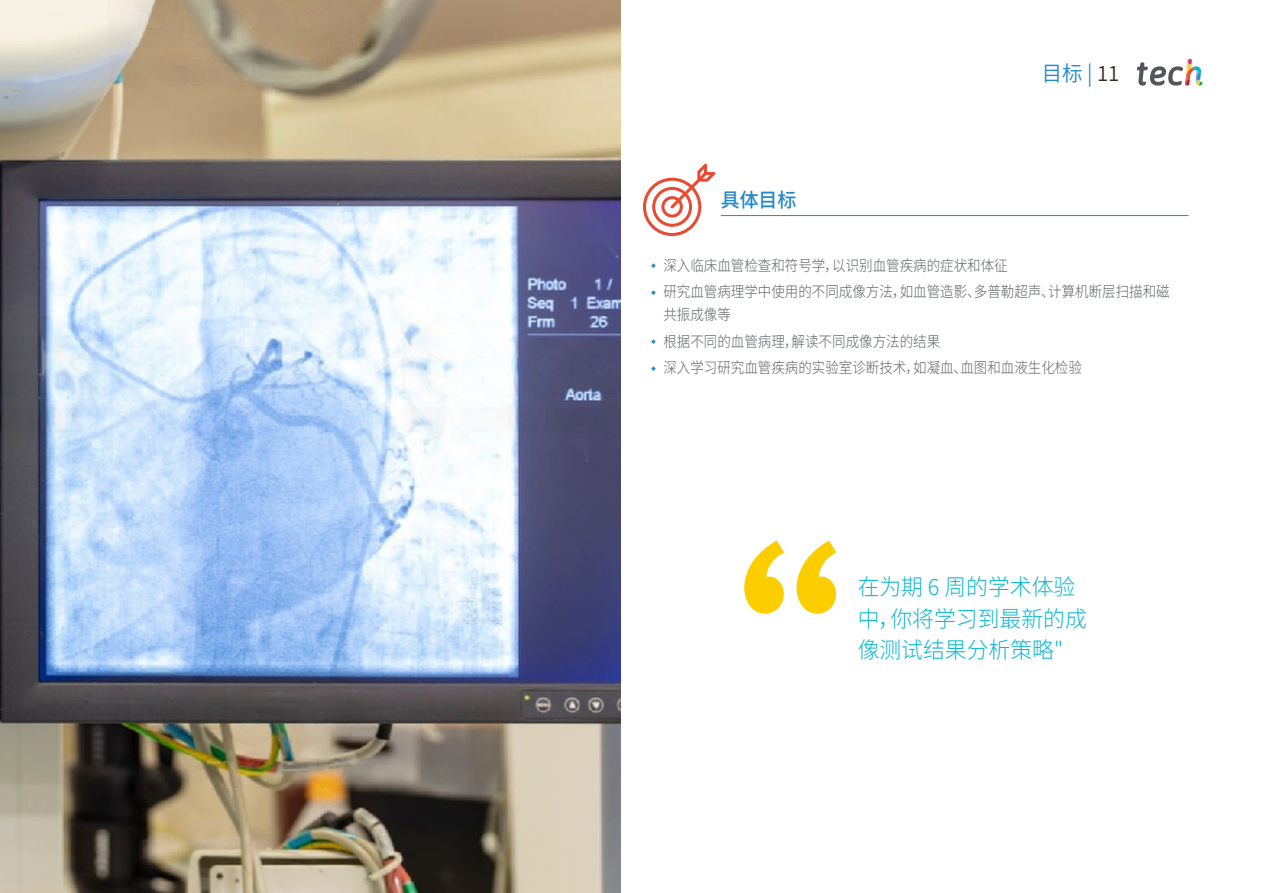
<style>
.page{position:relative;width:1263px;height:893px;background:#fff}
.page>*{position:absolute;margin:0;border:0;box-sizing:border-box;transform-origin:0 0}
.t1{font:300 22.5px/31.5px "Source Han Sans CN";color:#0fb6cf}
.t2{font:21px "Source Han Sans CN";color:#2488c9}
.t3{font:500 19.5px "Source Han Sans CN";color:#2488c9}
.t4{font:300 15px/26.7px "Source Han Sans CN";color:#61646a;scale:.9 1}
.s1{color:#312e20}
</style>
<div class="page">
<svg style="left:643px;top:164px;width:72px;height:72px"></svg>
<hr style="left:721px;top:215px;width:467px;height:1px;background:#2488c9">
<svg style="left:1137px;top:59px;width:65px;height:27px"></svg>
<img style="left:0;top:0;width:621px;height:893px">
<svg style="left:744px;top:540px;width:92px;height:74px"></svg>
<h3 class="t3" style="left:721px;top:189px;width:77px">具体目标</h3>
<h2 class="t2" style="left:1042px;top:61px;width:79px">目标 | <span class="s1">11</span></h2>
<p class="t4" style="left:663px;top:252px;width:564px">深入临床血管检查和符号学，以识别血管疾病的症状和体征<br>研究血管病理学中使用的不同成像方法，如血管造影、多普勒超声、计算机断层扫描和磁</p>
<p class="t4" style="left:663px;top:301px;width:466px">共振成像等<br>根据不同的血管病理，解读不同成像方法的结果<br>深入学习研究血管疾病的实验室诊断技术，如凝血、血图和血液生化检验</p>
<h1 class="t1" style="left:858px;top:571px;width:231px">在为期 6 周的学术体验中，你将学习到最新的成像测试结果分析策略"</h1>
</div>
